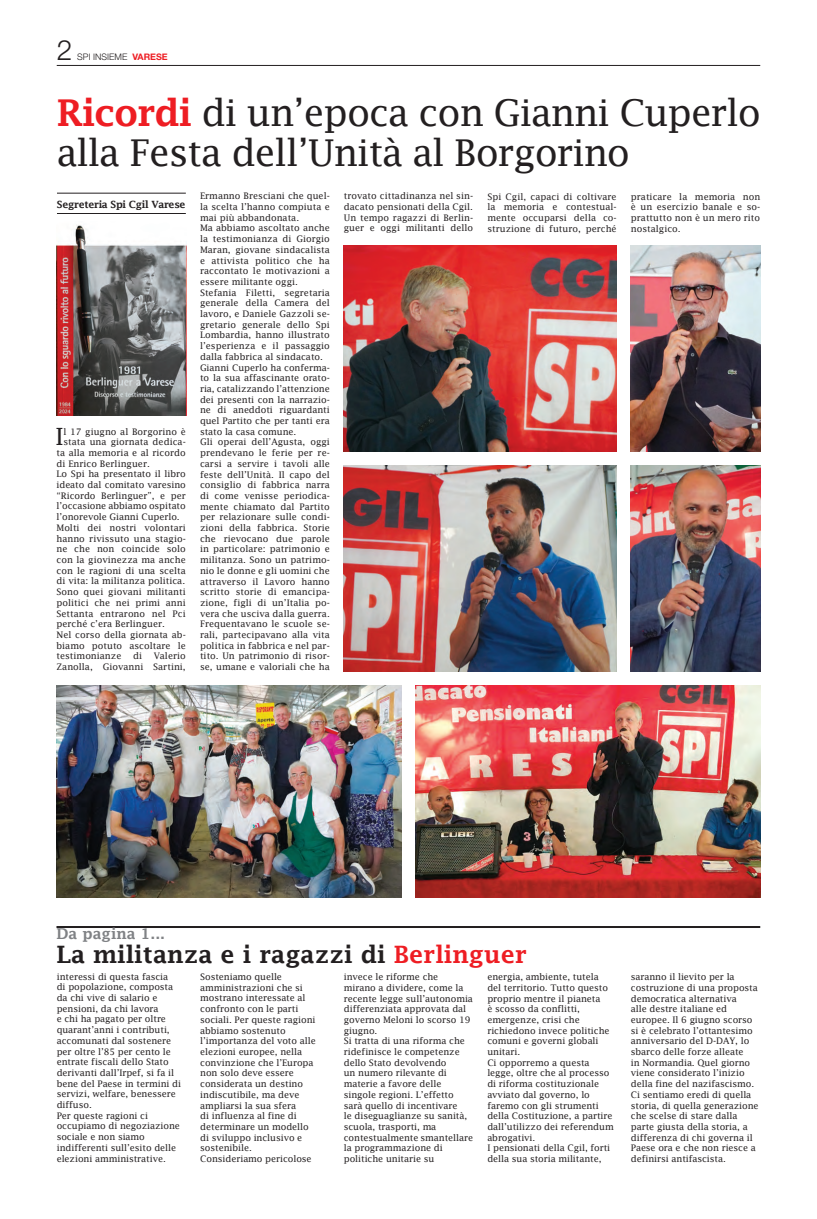
<style>
.page{position:relative;width:817px;height:1219px;background:#fff}
.page>*{position:absolute;margin:0;border:0;box-sizing:border-box;transform-origin:0 0}
.t1{font:37px/40px "Lucida Fax";letter-spacing:-.03em;color:#231f20}
.t2{font:300 28px "Helvetica Neue LT Std";color:#231f20}
.t3{font:600 24px "Lucida Fax";color:#231f20}
.t4{font:23.8px "Lucida Fax";color:#231f20}
.t5{font:600 15px "Lucida Fax";color:#808285}
.t6{font:600 10px "Lucida Fax";letter-spacing:-.03em;color:#231f20}
.t7{font:9px/10.7px "Lucida Fax";letter-spacing:-.01em;color:#231f20}
.t8{font:300 9px "Helvetica Neue LT Std";color:#231f20}
.s1{font-weight:700;color:#ee1d23}
.s2{font-weight:600;color:#ee1d23}
.s3{color:#ee1d23}
</style>
<div class="page">
<hr style="left:57px;top:65px;width:703px;height:1px;background:#231f20">
<img style="left:57px;top:685px;width:344px;height:213px">
<hr style="left:56px;top:926px;width:704px;height:2px;background:#231f20">
<hr style="left:57px;top:193px;width:129px;height:1px;background:#231f20">
<hr style="left:57px;top:213px;width:129px;height:1px;background:#231f20">
<img style="left:57px;top:225px;width:129px;height:190px">
<img style="left:344px;top:245px;width:273px;height:206px">
<img style="left:344px;top:465px;width:272px;height:206px">
<img style="left:630px;top:465px;width:130px;height:206px">
<img style="left:630px;top:245px;width:130px;height:206px">
<img style="left:416px;top:685px;width:344px;height:213px">
<h2 class="t2" style="left:57px;top:33px;width:17px">2</h2>
<p class="t8" style="left:77px;top:51px;width:92px">SPI INSIEME <span class="s1">VARESE</span></p>
<h1 class="t1" style="left:57px;top:92px;width:705px"><span class="s2">Ricordi</span> di un’epoca con Gianni Cuperlo alla Festa dell’Unità al Borgorino</h1>
<p class="t6" style="left:57px;top:198px;width:130px">Segreteria Spi Cgil Varese</p>
<h3 class="t4" style="left:55px;top:423px;width:10px">I</h3>
<p class="t7" style="left:63px;top:426px;width:124px">l 17 giugno al Borgorino è</p>
<p class="t7" style="left:63px;top:437px;width:124px">stata una giornata dedica-</p>
<p class="t7" style="left:56px;top:447px;width:131px">ta alla memoria e al ricordo</p>
<p class="t7" style="left:56px;top:458px;width:95px">di Enrico Berlinguer.</p>
<p class="t7" style="left:56px;top:469px;width:131px">Lo Spi ha presentato il libro</p>
<p class="t7" style="left:56px;top:479px;width:131px">ideato dal comitato varesino</p>
<p class="t7" style="left:56px;top:490px;width:131px">“Ricordo Berlinguer”, e per</p>
<p class="t7" style="left:56px;top:501px;width:131px">l’occasione abbiamo ospitato</p>
<p class="t7" style="left:56px;top:511px;width:125px">l’onorevole Gianni Cuperlo.</p>
<p class="t7" style="left:56px;top:522px;width:131px">Molti dei nostri volontari</p>
<p class="t7" style="left:56px;top:533px;width:131px">hanno rivissuto una stagio-</p>
<p class="t7" style="left:56px;top:544px;width:131px">ne che non coincide solo</p>
<p class="t7" style="left:56px;top:554px;width:131px">con la giovinezza ma anche</p>
<p class="t7" style="left:56px;top:565px;width:131px">con le ragioni di una scelta</p>
<p class="t7" style="left:56px;top:576px;width:130px">di vita: la militanza politica.</p>
<p class="t7" style="left:56px;top:586px;width:131px">Sono quei giovani militanti</p>
<p class="t7" style="left:56px;top:597px;width:131px">politici che nei primi anni</p>
<p class="t7" style="left:56px;top:608px;width:131px">Settanta entrarono nel Pci</p>
<p class="t7" style="left:56px;top:618px;width:110px">perché c’era Berlinguer.</p>
<p class="t7" style="left:56px;top:629px;width:131px">Nel corso della giornata ab-</p>
<p class="t7" style="left:56px;top:640px;width:131px">biamo potuto ascoltare le</p>
<p class="t7" style="left:56px;top:651px;width:66px">testimonianze</p>
<p class="t7" style="left:133px;top:651px;width:11px">di</p>
<p class="t7" style="left:56px;top:651px;width:131px;text-align:right">Valerio<br>Zanolla, Giovanni Sartini,</p>
<p class="t7" style="left:200px;top:191px;width:131px">Ermanno Bresciani che quel&shy;la scelta l’hanno compiuta e mai più abbandonata.<br>Ma abbiamo ascoltato anche la testimonianza di Giorgio<br>Maran, giovane sindacalista e attivista politico che ha raccontato le motivazioni a essere militante oggi.<br>Stefania Filetti, segretaria generale della Camera del lavoro, e Daniele Gazzoli se&shy;gretario generale dello Spi<br>Lombardia, hanno illustrato l’esperienza e il passaggio dalla fabbrica al sindacato.<br>Gianni Cuperlo ha conferma&shy;to la sua affascinante orato&shy;ria, catalizzando l’attenzione dei presenti con la narrazio&shy;ne di aneddoti riguardanti quel Partito che per tanti era stato la casa comune.<br>Gli operai dell’Agusta, oggi prendevano le ferie per re&shy;carsi a servire i tavoli alle feste dell’Unità. Il capo del consiglio di fabbrica narra di come venisse periodica&shy;mente chiamato dal Partito per relazionare sulle condi&shy;zioni della fabbrica. Storie che rievocano due parole in particolare: patrimonio e militanza. Sono un patrimo&shy;nio le donne e gli uomini che attraverso il Lavoro hanno scritto storie di emancipa&shy;zione, figli di un’Italia po&shy;vera che usciva dalla guerra.<br>Frequentavano le scuole se&shy;rali, partecipavano alla vita politica in fabbrica e nel par&shy;tito. Un patrimonio di risor&shy;se, umane e valoriali che ha</p>
<p class="t7" style="left:344px;top:191px;width:131px;text-align:justify">trovato cittadinanza nel sin&shy;dacato pensionati della Cgil.<br>Un tempo ragazzi di Berlin&shy;guer e oggi militanti dello</p>
<p class="t7" style="left:487px;top:191px;width:131px;text-align:justify">Spi Cgil, capaci di coltivare la memoria e contestual&shy;mente occuparsi della co&shy;struzione di futuro, perché</p>
<p class="t7" style="left:630px;top:191px;width:131px;text-align:justify">praticare la memoria non è un esercizio banale e so&shy;prattutto non è un mero rito nostalgico.</p>
<h3 class="t5" style="left:56px;top:925px;width:110px">Da pagina 1...</h3>
<h3 class="t3" style="left:56px;top:941px;width:472px">La militanza e i ragazzi di <span class="s3">Berlinguer</span></h3>
<p class="t7" style="left:57px;top:971px;width:126px">interessi di questa fascia<br>di popolazione, composta da chi vive di salario e pensioni, da chi lavora<br>e chi ha pagato per oltre quarant’anni i contributi, accomunati dal sostenere per oltre l’85 per cento le entrate fiscali dello Stato derivanti dall’Irpef, si fa il bene del Paese in termini di servizi, welfare, benessere diffuso.<br>Per queste ragioni ci occupiamo di negoziazione sociale e non siamo indifferenti sull’esito delle elezioni amministrative.</p>
<p class="t7" style="left:200px;top:971px;width:117px">Sosteniamo quelle amministrazioni che si mostrano interessate al confronto con le parti sociali. Per queste ragioni abbiamo sostenuto l’importanza del voto alle elezioni europee, nella convinzione che l’Europa non solo deve essere considerata un destino indiscutibile, ma deve ampliarsi la sua sfera<br>di influenza al fine di determinare un modello di sviluppo inclusivo e sostenibile.<br>Consideriamo pericolose</p>
<p class="t7" style="left:344px;top:971px;width:131px">invece le riforme che<br>mirano a dividere, come la recente legge sull’autonomia differenziata approvata dal governo Meloni lo scorso 19 giugno.<br>Si tratta di una riforma che ridefinisce le competenze dello Stato devolvendo<br>un numero rilevante di materie a favore delle singole regioni. L’effetto sarà quello di incentivare<br>le diseguaglianze su sanità, scuola, trasporti, ma contestualmente smantellare la programmazione di politiche unitarie su</p>
<p class="t7" style="left:487px;top:971px;width:128px">energia, ambiente, tutela del territorio. Tutto questo proprio mentre il pianeta<br>è scosso da conflitti, emergenze, crisi che richiedono invece politiche comuni e governi globali unitari.<br>Ci opporremo a questa legge, oltre che al processo di riforma costituzionale avviato dal governo, lo faremo con gli strumenti della Costituzione, a partire dall’utilizzo dei referendum abrogativi.<br>I pensionati della Cgil, forti della sua storia militante,</p>
<p class="t7" style="left:630px;top:971px;width:129px">saranno il lievito per la costruzione di una proposta democratica alternativa<br>alle destre italiane ed europee. Il 6 giugno scorso si è celebrato l’ottantesimo anniversario del D-DAY, lo sbarco delle forze alleate<br>in Normandia. Quel giorno viene considerato l’inizio della fine del nazifascismo.<br>Ci sentiamo eredi di quella storia, di quella generazione che scelse di stare dalla parte giusta della storia, a differenza di chi governa il<br>Paese ora e che non riesce a definirsi antifascista.</p>
</div>
